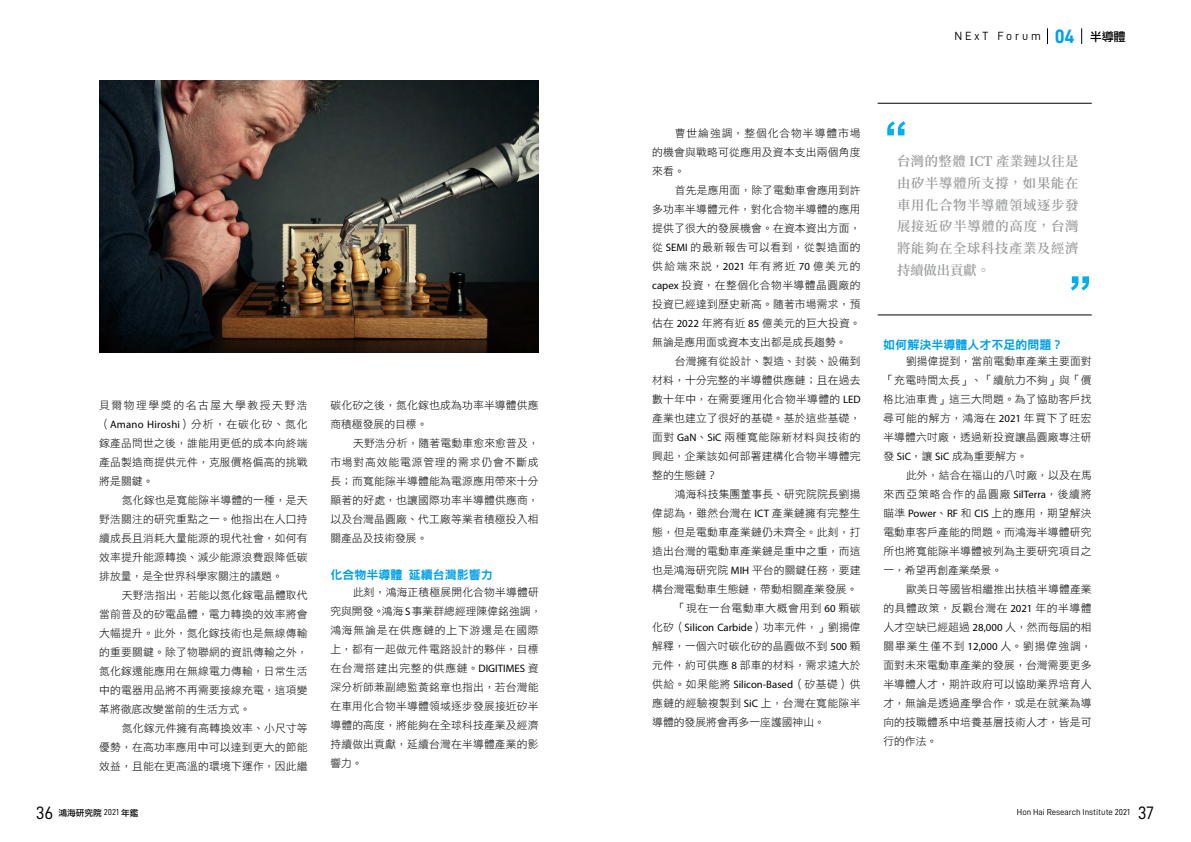
<style>
.page{position:relative;width:1191px;height:842px;background:#fff}
.page>*{position:absolute;margin:0;border:0;box-sizing:border-box;transform-origin:0 0}
.t1{font:54.6px "DF Li Hei Std W5";color:#00afec}
.t2{font:600 13.3px/21.9px "Source Han Serif TW";letter-spacing:.055em;color:#989999;text-align:justify}
.t3{font:12px "DF Hei Std W9";color:#00a0e9}
.t4{font:11.9px "D DIN";letter-spacing:.245em;color:#000}
.t5{font:10.8px/19px "DF Li Hei Std W3";letter-spacing:.015em;color:#000;text-align:justify}
.t6{font:10.8px "Myriad Pro";color:#000}
.t7{font:8.7px "D DIN";color:#000}
.t8{font:8.7px "DF Li Hei Std W5";color:#000}
.s1{font-family:"Myriad Pro"}
.s2{font-family:"D DIN Bold";font-size:19.3px;color:#00a0e9}
.s3{font-family:"DF Li Hei Std W5";font-size:12.1px}
.s4{font-family:"DF Li Hei Std W3"}
.s5{font-family:"D DIN";font-size:18px}
.s6{font-family:"D DIN"}
.s7{font-size:18px}
</style>
<div class="page">
<svg style="left:1047px;top:28px;width:1px;height:16px"></svg>
<svg style="left:1081px;top:28px;width:1px;height:16px"></svg>
<img style="left:99px;top:81px;width:440px;height:272px">
<hr style="left:877px;top:315px;width:214px;height:1px;background:#000">
<hr style="left:877px;top:103px;width:214px;height:1px;background:#000">
<p class="t5" style="left:99px;top:395px;width:210px">貝爾物理學獎的名古屋大學教授天野浩（<span class="s1">Amano Hiroshi</span>）分析，在碳化矽、氮化鎵產品問世之後，誰能用更低的成本向終端產品製造商提供元件，克服價格偏高的挑戰將是關鍵。</p>
<p class="t5" style="left:99px;top:490px;width:210px;text-indent:23px">氮化鎵也是寬能隙半導體的一種，是天野浩關注的研究重點之一。他指出在人口持續成長且消耗大量能源的現代社會，如何有效率提升能源轉換、減少能源浪費跟降低碳排放量，是全世界科學家關注的議題。</p>
<p class="t5" style="left:99px;top:585px;width:210px;text-indent:23px">天野浩指出，若能以氮化鎵電晶體取代當前普及的矽電晶體，電力轉換的效率將會大幅提升。此外，氮化鎵技術也是無線傳輸的重要關鍵。除了物聯網的資訊傳輸之外，氮化鎵還能應用在無線電力傳輸，日常生活中的電器用品將不再需要接線充電，這項變革將徹底改變當前的生活方式。</p>
<p class="t5" style="left:99px;top:718px;width:210px;text-indent:23px">氮化鎵元件擁有高轉換效率、小尺寸等優勢，在高功率應用中可以達到更大的節能效益，且能在更高溫的環境下運作，因此繼</p>
<p class="t5" style="left:330px;top:395px;width:210px">碳化矽之後，氮化鎵也成為功率半導體供應商積極發展的目標。</p>
<p class="t5" style="left:330px;top:433px;width:210px;text-indent:23px">天野浩分析，隨著電動車愈來愈普及，市場對高效能電源管理的需求仍會不斷成長；而寬能隙半導體能為電源應用帶來十分顯著的好處，也讓國際功率半導體供應商，以及台灣晶圓廠、代工廠等業者積極投入相關產品及技術發展。</p>
<p class="t3" style="left:330px;top:568px;width:164px">化合物半導體 延續台灣影響力</p>
<p class="t5" style="left:330px;top:582px;width:213px;text-align:left;text-indent:23px">此刻，鴻海正積極展開化合物半導體研究與開發。鴻海<span class="s1">S</span>事業群總經理陳偉銘強調，鴻海無論是在供應鏈的上下游還是在國際上，都有一起做元件電路設計的夥伴，目標在台灣搭建出完整的供應鏈。<span class="s1">DIGITIMES</span> 資深分析師兼副總監黃銘章也指出，若台灣能在車用化合物半導體領域逐步發展接近矽半導體的高度，將能夠在全球科技產業及經濟持續做出貢獻，延續台灣在半導體產業的影響力。</p>
<p class="t4" style="left:954px;top:29px;width:173px">NExT Forum <span class="s2">04</span> <span class="s3">半導體</span></p>
<p class="t5" style="left:652px;top:123px;width:210px;text-indent:23px">曹世綸強調，整個化合物半導體市場的機會與戰略可從應用及資本支出兩個角度來看。</p>
<p class="t5" style="left:652px;top:180px;width:210px;text-indent:23px">首先是應用面，除了電動車會應用到許多功率半導體元件，對化合物半導體的應用提供了很大的發展機會。在資本資出方面，從 <span class="s1">SEMI</span> 的最新報告可以看到，從製造面的供給端來說，<span class="s1">2021</span> 年有將近 <span class="s1">70</span> 億美元的<span class="s1">capex</span> 投資，在整個化合物半導體晶圓廠的投資已經達到歷史新高。隨著市場需求，預估在 <span class="s1">2022</span> 年將有近 <span class="s1">85</span> 億美元的巨大投資。無論是應用面或資本支出都是成長趨勢。</p>
<p class="t5" style="left:652px;top:351px;width:210px;text-indent:23px">台灣擁有從設計、製造、封裝、設備到材料，十分完整的半導體供應鏈；且在過去數十年中，在需要運用化合物半導體的 <span class="s1">LED</span>產業也建立了很好的基礎。基於這些基礎，面對 <span class="s1">GaN</span>、<span class="s1">SiC</span> 兩種寬能隙新材料與技術的興起，企業該如何部署建構化合物半導體完整的生態鏈？</p>
<p class="t5" style="left:652px;top:484px;width:210px;text-align:right">鴻海科技集團董事長、研究院院長劉揚<br>偉認為，雖然台灣在 <span class="s1">ICT</span> 產業鏈擁有完整生態，但是電動車產業鏈仍未齊全。此刻，打造出台灣的電動車產業鏈是重中之重，而這也是鴻海研究院 <span class="s1">MIH</span> 平台的關鍵任務，要建構台灣電動車生態鏈，帶動相關產業發展。「現在一台電動車大概會用到 <span class="s1">60</span> 顆碳</p>
<p class="t6" style="left:652px;top:620px;width:210px"><span class="s4">化矽（</span>Silicon Carbide<span class="s4">）功率元件，」劉揚偉</span></p>
<p class="t5" style="left:652px;top:636px;width:210px">解釋，一個六吋碳化矽的晶圓做不到 <span class="s1">500</span> 顆元件，約可供應 <span class="s1">8</span> 部車的材料，需求遠大於供給。如果能將 <span class="s1">Silicon-Based</span>（矽基礎）供應鏈的經驗複製到 <span class="s1">SiC</span> 上，台灣在寬能隙半導體的發展將會再多一座護國神山。</p>
<h1 class="t1" style="left:852px;top:118px;width:56px">“</h1>
<p class="t2" style="left:897px;top:150px;width:183px">台灣的整體 ICT 產業鏈以往是由矽半導體所支撐，如果能在車用化合物半導體領域逐步發展接近矽半導體的高度，台灣將能夠在全球科技產業及經濟持續做出貢獻。</p>
<h1 class="t1" style="left:1069px;top:273px;width:56px">”</h1>
<p class="t3" style="left:883px;top:338px;width:182px">如何解決半導體人才不足的問題？</p>
<p class="t5" style="left:883px;top:352px;width:210px;text-indent:23px">劉揚偉提到，當前電動車產業主要面對「充電時間太長」、「續航力不夠」與「價格比油車貴」這三大問題。為了協助客戶找尋可能的解方，鴻海在 <span class="s1">2021</span> 年買下了旺宏半導體六吋廠，透過新投資讓晶圓廠專注研發 <span class="s1">SiC</span>，讓 <span class="s1">SiC</span> 成為重要解方。</p>
<p class="t5" style="left:883px;top:466px;width:210px;text-indent:23px">此外，結合在福山的八吋廠，以及在馬來西亞策略合作的晶圓廠 <span class="s1">SilTerra</span>，後續將瞄準 <span class="s1">Power</span>、<span class="s1">RF</span> 和 <span class="s1">CIS</span> 上的應用，期望解決電動車客戶產能的問題。而鴻海半導體研究所也將寬能隙半導體被列為主要研究項目之一，希望再創產業榮景。</p>
<p class="t5" style="left:883px;top:580px;width:210px;text-indent:23px">歐美日等國皆相繼推出扶植半導體產業的具體政策，反觀台灣在 <span class="s1">2021</span> 年的半導體人才空缺已經超過 <span class="s1">28,000</span> 人，然而每屆的相關畢業生僅不到 <span class="s1">12,000</span> 人。劉揚偉強調，面對未來電動車產業的發展，台灣需要更多半導體人才，期許政府可以協助業界培育人才，無論是透過產學合作，或是在就業為導向的技職體系中培養基層技術人才，皆是可行的作法。</p>
<p class="t8" style="left:36px;top:808px;width:104px"><span class="s5">36</span> 鴻海研究院 <span class="s6">2021</span> 年鑑</p>
<p class="t7" style="left:1017px;top:808px;width:138px">Hon Hai Research Institute 2021 <span class="s7">37</span></p>
</div>
